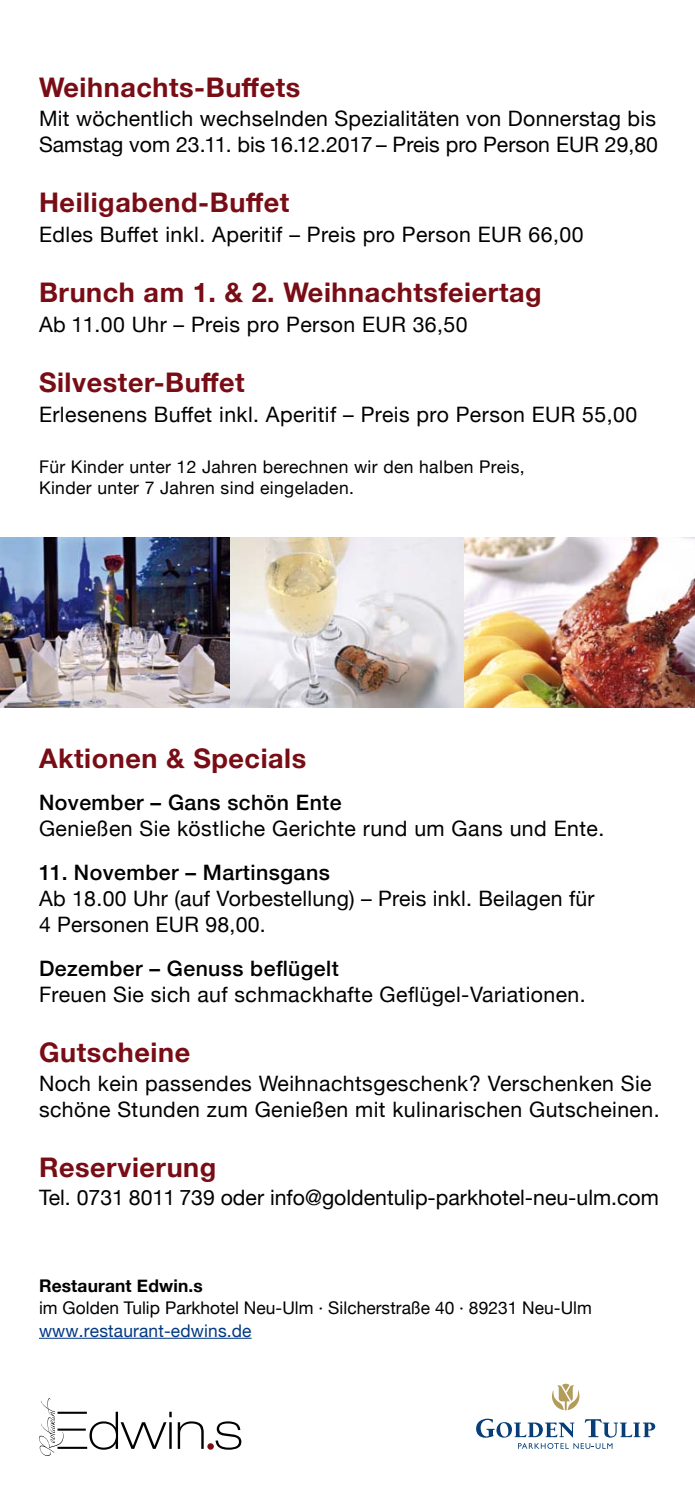
<style>
.page{position:relative;width:695px;height:1489px;background:#fff}
.page>*{position:absolute;margin:0;border:0;box-sizing:border-box;transform-origin:0 0}
.t1{font:700 27px "Helvetica Neue";letter-spacing:.02em;color:#790d16}
.t2{font:21.25px/26.2px "Helvetica Neue";letter-spacing:.02em;color:#000}
.t3{font:500 21.25px "Helvetica Neue";letter-spacing:.02em;color:#000}
.t4{font:21.25px "Helvetica Neue";color:#000}
.t5{font:17.5px/21.5px "Helvetica Neue";letter-spacing:.02em;color:#000}
.t6{font:17.5px "Helvetica Neue";letter-spacing:.01em;color:#003882}
.t7{font:700 17.5px "Helvetica Neue";letter-spacing:.01em;color:#000}
</style>
<div class="page">
<svg style="left:476px;top:1418px;width:179px;height:30px"></svg>
<svg style="left:552px;top:1383px;width:27px;height:26px"></svg>
<hr style="left:39px;top:1337px;width:212px;height:1px;background:#003882">
<hr style="left:57px;top:1411px;width:30px;height:2px;background:#000">
<hr style="left:57px;top:1428px;width:29px;height:2px;background:#000">
<hr style="left:57px;top:1446px;width:30px;height:2px;background:#000">
<svg style="left:89px;top:1411px;width:83px;height:38px"></svg>
<svg style="left:178px;top:1421px;width:26px;height:27px"></svg>
<svg style="left:215px;top:1421px;width:26px;height:28px"></svg>
<svg style="left:207px;top:1442px;width:7px;height:7px"></svg>
<svg style="left:39px;top:1398px;width:25px;height:57px"></svg>
<img style="left:0;top:537px;width:694px;height:171px">
<p class="t1" style="left:39px;top:66px;width:263px">Weihnachts-Buffets</p>
<p class="t2" style="left:39px;top:106px;width:620px">Mit wöchentlich wechselnden Spezialitäten von Donnerstag bis<br>Samstag vom 23.11. bis 16.12.2017 – Preis pro Person EUR 29,80</p>
<p class="t1" style="left:39px;top:181px;width:252px">Heiligabend-Buffet</p>
<p class="t2" style="left:39px;top:223px;width:546px">Edles Buffet inkl. Aperitif – Preis pro Person EUR 66,00</p>
<p class="t1" style="left:39px;top:271px;width:504px">Brunch am 1. &amp; 2. Weihnachtsfeiertag</p>
<p class="t2" style="left:39px;top:313px;width:430px">Ab 11.00 Uhr – Preis pro Person EUR 36,50</p>
<p class="t1" style="left:39px;top:361px;width:207px">Silvester-Buffet</p>
<p class="t2" style="left:39px;top:403px;width:599px">Erlesenens Buffet inkl. Aperitif – Preis pro Person EUR 55,00</p>
<p class="t5" style="left:39px;top:456px;width:487px">Für Kinder unter 12 Jahren berechnen wir den halben Preis,<br>Kinder unter 7 Jahren sind eingeladen.</p>
<p class="t1" style="left:39px;top:737px;width:269px">Aktionen &amp; Specials</p>
<p class="t3" style="left:39px;top:784px;width:304px">November – Gans schön Ente</p>
<p class="t2" style="left:39px;top:816px;width:566px">Genießen Sie köstliche Gerichte rund um Gans und Ente.</p>
<p class="t3" style="left:39px;top:854px;width:292px">11. November – Martinsgans</p>
<p class="t2" style="left:39px;top:886px;width:557px">Ab 18.00 Uhr (auf Vorbestellung) – Preis inkl. Beilagen für<br>4 Personen EUR 98,00.</p>
<p class="t3" style="left:39px;top:951px;width:301px">Dezember – Genuss beflügelt</p>
<p class="t2" style="left:39px;top:982px;width:548px">Freuen Sie sich auf schmackhafte Geflügel-Variationen.</p>
<p class="t1" style="left:39px;top:1031px;width:153px">Gutscheine</p>
<p class="t2" style="left:39px;top:1071px;width:622px">Noch kein passendes Weihnachtsgeschenk? Verschenken Sie schöne Stunden zum Genießen mit kulinarischen Gutscheinen.</p>
<p class="t1" style="left:39px;top:1146px;width:179px">Reservierung</p>
<p class="t4" style="left:39px;top:1181px;width:621px">Tel. 0731 8011 739 oder info@goldentulip-parkhotel-neu-ulm.com</p>
<p class="t7" style="left:39px;top:1271px;width:165px">Restaurant Edwin.s</p>
<p class="t5" style="left:39px;top:1297px;width:554px">im Golden Tulip Parkhotel Neu-Ulm · Silcherstraße 40 · 89231 Neu-Ulm</p>
<p class="t6" style="left:39px;top:1317px;width:214px">www.restaurant-edwins.de</p>
</div>
